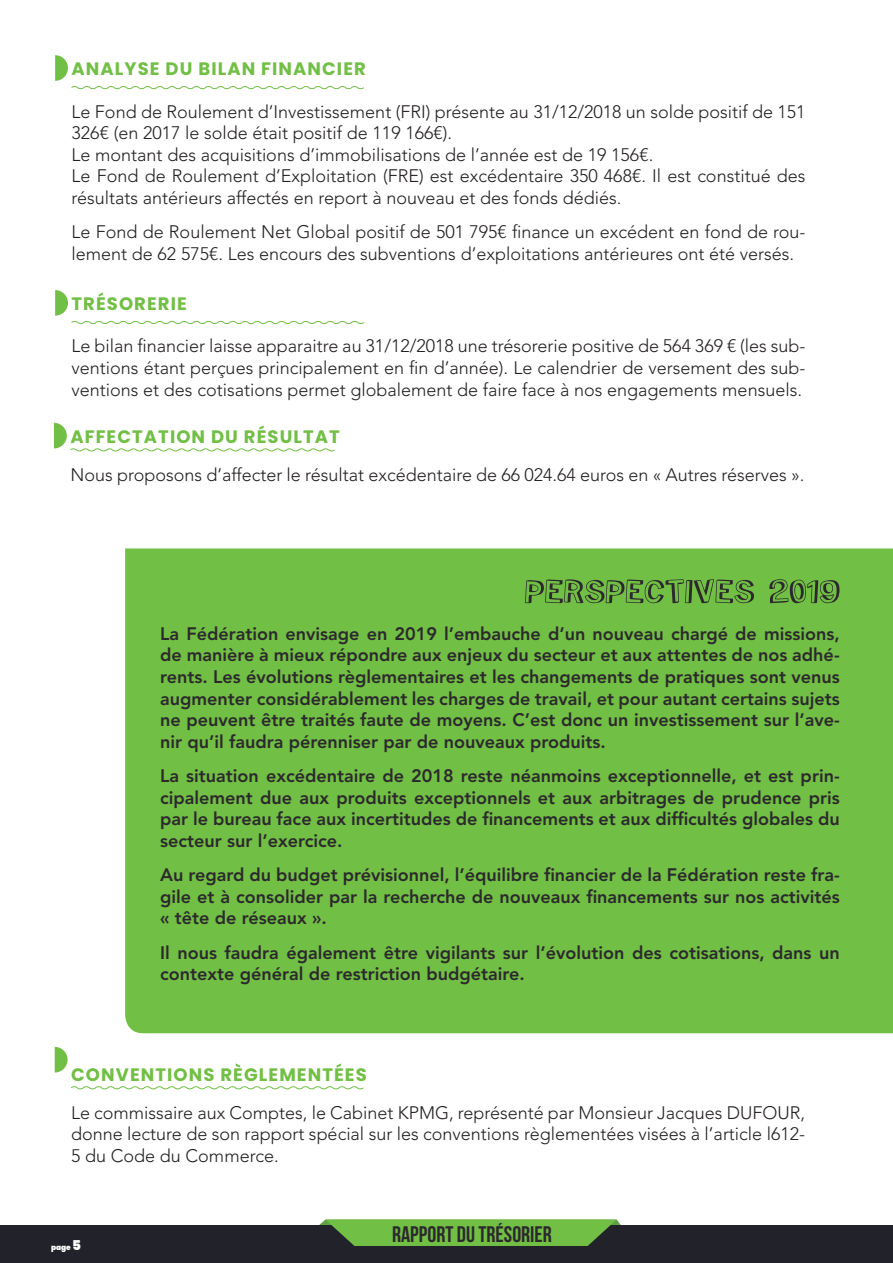
<style>
.page{position:relative;width:893px;height:1263px;background:#fff}
.page>*{position:absolute;margin:0;border:0;box-sizing:border-box;transform-origin:0 0}
.t1{font:52.5px "MTF Toast";letter-spacing:.02em;color:#2c292d}
.t2{font:700 22.5px "Bebas Neue";color:#2c292d}
.t3{font:300 18px/21.6px "Avenir LT Std";color:#231f20}
.t4{font:800 18px/21.6px "Avenir LT Std";color:#2c292d;text-align:justify}
.t5{font:700 18px "Poppins";letter-spacing:.06em;color:#71bf44}
.t6{font:900 7.5px "Poppins";color:#fff}
.s1{font-size:13.5px}
</style>
<div class="page">
<div style="left:0;top:1225px;width:893px;height:38px;background:#22232a"></div>
<svg style="left:319px;top:1219px;width:302px;height:27px"></svg>
<svg style="left:54px;top:423px;width:281px;height:29px"></svg>
<div style="left:125px;top:548px;width:768px;height:485px;background:#71bf44"></div>
<svg style="left:71px;top:1086px;width:293px;height:4px"></svg>
<svg style="left:55px;top:1047px;width:13px;height:25px"></svg>
<svg style="left:55px;top:55px;width:309px;height:35px"></svg>
<svg style="left:55px;top:290px;width:309px;height:34px"></svg>
<p class="t5" style="left:72px;top:59px;width:296px">ANALYSE DU BILAN FINANCIER</p>
<p class="t3" style="left:72px;top:101px;width:735px">Le Fond de Roulement d’Investissement (FRI) présente au 31/12/2018 un solde positif de 151<br>326€ (en 2017 le solde était positif de 119 166€).</p>
<p class="t3" style="left:72px;top:144px;width:583px">Le montant des acquisitions d’immobilisations de l’année est de 19 156€.</p>
<p class="t3" style="left:72px;top:165px;width:735px">Le Fond de Roulement d’Exploitation (FRE) est excédentaire 350 468€. Il est constitué des résultats antérieurs affectés en report à nouveau et des fonds dédiés.</p>
<p class="t3" style="left:72px;top:221px;width:735px">Le Fond de Roulement Net Global positif de 501 795€ finance un excédent en fond de rou&shy;lement de 62 575€. Les encours des subventions d’exploitations antérieures ont été versés.</p>
<p class="t5" style="left:72px;top:293px;width:117px">TRÉSORERIE</p>
<p class="t3" style="left:72px;top:335px;width:735px;text-align:justify">Le bilan financier laisse apparaitre au 31/12/2018 une trésorerie positive de 564 369 € (les sub&shy;ventions étant perçues principalement en fin d’année). Le calendrier de versement des sub&shy;ventions et des cotisations permet globalement de faire face à nos engagements mensuels.</p>
<p class="t5" style="left:70px;top:426px;width:271px">AFFECTATION DU RÉSULTAT</p>
<p class="t3" style="left:70px;top:464px;width:736px">Nous proposons d’affecter le résultat excédentaire de 66 024.64 euros en « Autres réserves ».</p>
<p class="t1" style="left:525px;top:559px;width:316px">PERSPECTIVES 2019</p>
<p class="t4" style="left:160px;top:623px;width:681px">La Fédération envisage en 2019 l’embauche d’un nouveau chargé de missions, de manière à mieux répondre aux enjeux du secteur et aux attentes de nos adhé&shy;rents. Les évolutions règlementaires et les changements de pratiques sont venus augmenter considérablement les charges de travail, et pour autant certains sujets ne peuvent être traités faute de moyens. C’est donc un investissement sur l’ave&shy;nir qu’il faudra pérenniser par de nouveaux produits.</p>
<p class="t4" style="left:160px;top:765px;width:681px">La situation excédentaire de 2018 reste néanmoins exceptionnelle, et est prin&shy;cipalement due aux produits exceptionnels et aux arbitrages de prudence pris par le bureau face aux incertitudes de financements et aux difficultés globales du secteur sur l’exercice.</p>
<p class="t4" style="left:160px;top:864px;width:681px">Au regard du budget prévisionnel, l’équilibre financier de la Fédération reste fra&shy;gile et à consolider par la recherche de nouveaux financements sur nos activités « tête de réseaux ».</p>
<p class="t4" style="left:160px;top:942px;width:681px">Il nous faudra également être vigilants sur l’évolution des cotisations, dans un contexte général de restriction budgétaire.</p>
<p class="t5" style="left:71px;top:1064px;width:297px">CONVENTIONS RÈGLEMENTÉES</p>
<p class="t3" style="left:71px;top:1102px;width:735px;text-align:justify">Le commissaire aux Comptes, le Cabinet KPMG, représenté par Monsieur Jacques DUFOUR, donne lecture de son rapport spécial sur les conventions règlementées visées à l’article l612- 5 du Code du Commerce.</p>
<p class="t6" style="left:51px;top:1243px;width:32px">page <span class="s1">5</span></p>
<p class="t2" style="left:392px;top:1222px;width:161px">RAPPORT DU TRÉSORIER</p>
</div>
